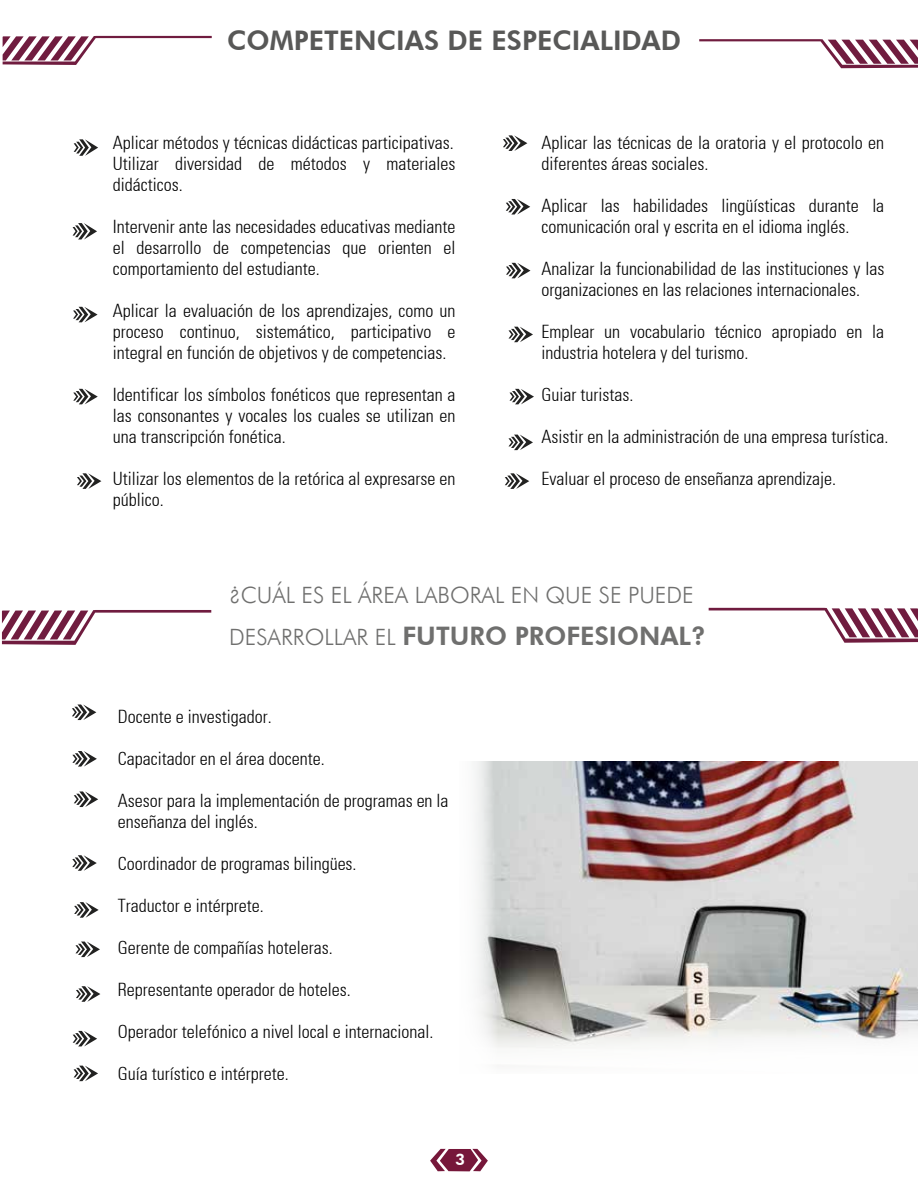
<style>
.page{position:relative;width:918px;height:1188px;background:#fff}
.page>*{position:absolute;margin:0;border:0;box-sizing:border-box;transform-origin:0 0}
.t1{font:800 27px "Futura BT";color:#585857}
.t2{font:800 25.5px "Futura BT";color:#6f6f6e}
.t3{font:300 22.5px "Futura BT";color:#6f6f6e}
.t4{font:300 condensed 18px/21px "Univers";color:#000}
.t5{font:800 15.75px "Futura BT";color:#fff}
.s1{font-weight:300;font-size:22.5px}
</style>
<div class="page">
<svg style="left:699px;top:39px;width:219px;height:29px"></svg>
<svg style="left:3px;top:36px;width:209px;height:29px"></svg>
<svg style="left:2px;top:610px;width:209px;height:35px"></svg>
<svg style="left:709px;top:608px;width:209px;height:35px"></svg>
<svg style="left:74px;top:791px;width:24px;height:16px"></svg>
<svg style="left:74px;top:902px;width:25px;height:16px"></svg>
<svg style="left:74px;top:139px;width:24px;height:17px"></svg>
<svg style="left:73px;top:223px;width:24px;height:17px"></svg>
<svg style="left:73px;top:307px;width:25px;height:15px"></svg>
<svg style="left:430px;top:1149px;width:58px;height:22px"></svg>
<svg style="left:503px;top:135px;width:24px;height:16px"></svg>
<svg style="left:506px;top:199px;width:24px;height:16px"></svg>
<svg style="left:72px;top:855px;width:25px;height:16px"></svg>
<svg style="left:506px;top:263px;width:25px;height:15px"></svg>
<svg style="left:509px;top:327px;width:24px;height:15px"></svg>
<svg style="left:77px;top:473px;width:24px;height:16px"></svg>
<svg style="left:73px;top:389px;width:25px;height:15px"></svg>
<svg style="left:72px;top:751px;width:25px;height:16px"></svg>
<svg style="left:72px;top:705px;width:24px;height:15px"></svg>
<svg style="left:510px;top:389px;width:24px;height:15px"></svg>
<svg style="left:509px;top:435px;width:24px;height:15px"></svg>
<svg style="left:505px;top:473px;width:24px;height:16px"></svg>
<svg style="left:74px;top:1066px;width:24px;height:15px"></svg>
<svg style="left:73px;top:1031px;width:24px;height:15px"></svg>
<svg style="left:76px;top:986px;width:24px;height:16px"></svg>
<svg style="left:75px;top:942px;width:25px;height:15px"></svg>
<img style="left:500px;top:761px;width:418px;height:263px">
<svg style="left:500px;top:1024px;width:418px;height:24px"></svg>
<svg style="left:474px;top:761px;width:26px;height:287px"></svg>
<h1 class="t1" style="left:227px;top:24px;width:455px">COMPETENCIAS DE ESPECIALIDAD</h1>
<p class="t4" style="left:113px;top:133px;width:344px;text-align:justify">Aplicar métodos y técnicas didácticas participativas.<br>Utilizar diversidad de métodos y materiales didácticos.</p>
<p class="t4" style="left:113px;top:217px;width:344px;text-align:justify">Intervenir ante las necesidades educativas mediante el desarrollo de competencias que orienten el comportamiento del estudiante.</p>
<p class="t4" style="left:113px;top:301px;width:344px;text-align:justify">Aplicar la evaluación de los aprendizajes, como un proceso continuo, sistemático, participativo e integral en función de objetivos y de competencias.</p>
<p class="t4" style="left:113px;top:385px;width:344px;text-align:justify">Identificar los símbolos fonéticos que representan a las consonantes y vocales los cuales se utilizan en una transcripción fonética.</p>
<p class="t4" style="left:113px;top:469px;width:344px">Utilizar los elementos de la retórica al expresarse en público.</p>
<p class="t4" style="left:542px;top:133px;width:344px">Aplicar las técnicas de la oratoria y el protocolo en diferentes áreas sociales.</p>
<p class="t4" style="left:542px;top:196px;width:344px">Aplicar las habilidades lingüísticas durante la comunicación oral y escrita en el idioma inglés.</p>
<p class="t4" style="left:542px;top:259px;width:344px">Analizar la funcionabilidad de las instituciones y las organizaciones en las relaciones internacionales.</p>
<p class="t4" style="left:542px;top:322px;width:344px">Emplear un vocabulario técnico apropiado en la industria hotelera y del turismo.</p>
<p class="t4" style="left:542px;top:385px;width:93px">Guiar turistas.</p>
<p class="t4" style="left:542px;top:427px;width:348px">Asistir en la administración de una empresa turística.</p>
<p class="t4" style="left:542px;top:469px;width:296px">Evaluar el proceso de enseñanza aprendizaje.</p>
<p class="t3" style="left:229px;top:581px;width:466px">¿CUÁL ES EL ÁREA LABORAL EN QUE SE PUEDE</p>
<h2 class="t2" style="left:229px;top:621px;width:478px"><span class="s1">DESARROLLAR EL</span> FUTURO PROFESIONAL?</h2>
<p class="t4" style="left:118px;top:706px;width:155px">Docente e investigador.</p>
<p class="t4" style="left:118px;top:748px;width:208px">Capacitador en el área docente.</p>
<p class="t4" style="left:118px;top:790px;width:332px">Asesor para la implementación de programas en la enseñanza del inglés.</p>
<p class="t4" style="left:118px;top:853px;width:240px">Coordinador de programas bilingües.</p>
<p class="t4" style="left:118px;top:895px;width:147px">Traductor e intérprete.</p>
<p class="t4" style="left:118px;top:937px;width:216px">Gerente de compañías hoteleras.</p>
<p class="t4" style="left:118px;top:979px;width:234px">Representante operador de hoteles.</p>
<p class="t4" style="left:118px;top:1021px;width:317px">Operador telefónico a nivel local e internacional.</p>
<p class="t4" style="left:118px;top:1063px;width:172px">Guía turístico e intérprete.</p>
<p class="t5" style="left:455px;top:1149px;width:11px">3</p>
</div>
